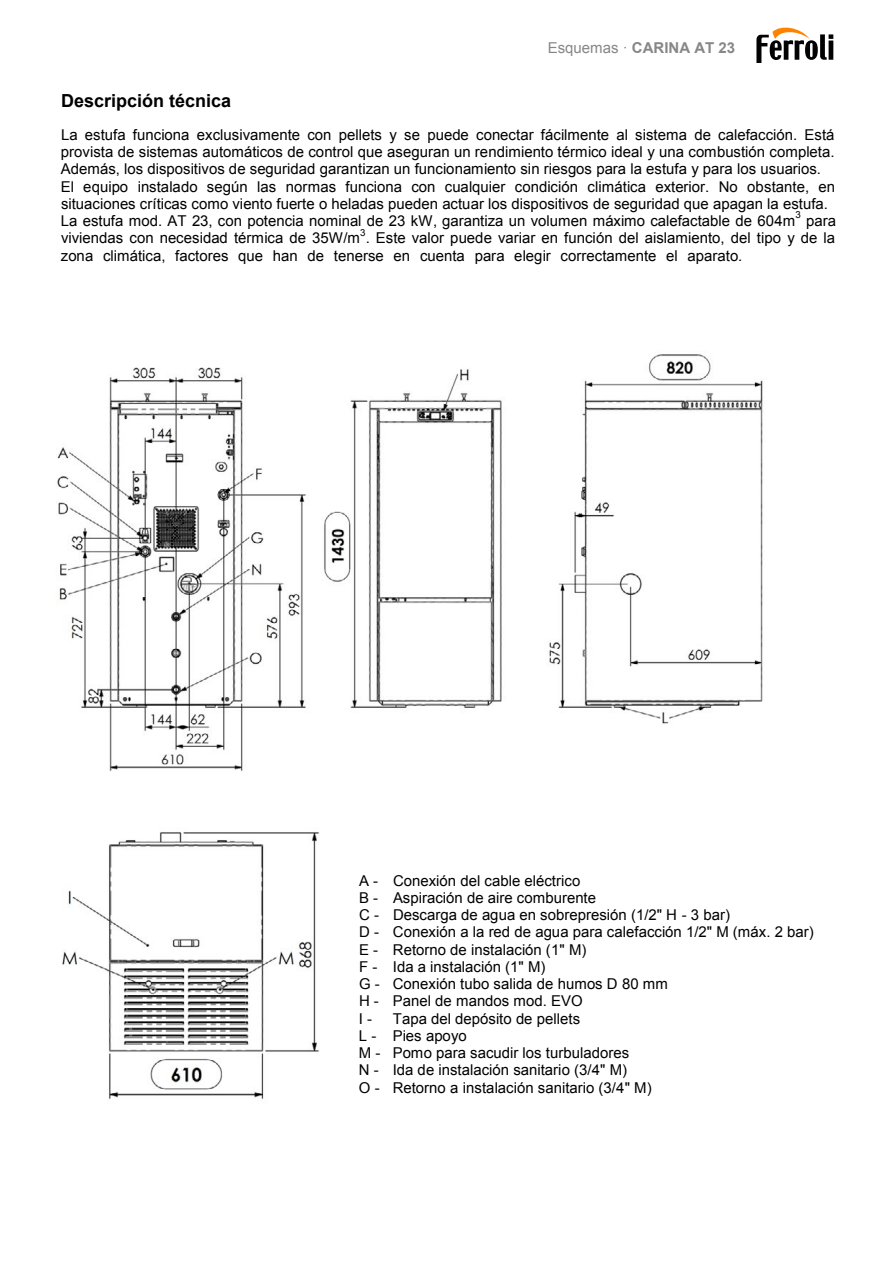
<style>
.page{position:relative;width:893px;height:1263px;background:#fff}
.page>*{position:absolute;margin:0;border:0;box-sizing:border-box;transform-origin:0 0}
.t1{font:700 18px "Arial";color:#000}
.t2{font:15px/17.2px "Arial";color:#000}
.t3{font:700 15px "Arial";color:#878787}
.t4{font:9.75px "Arial";color:#000}
.s1{font-weight:400}
</style>
<div class="page">
<img style="left:57px;top:354px;width:706px;height:417px">
<img style="left:62px;top:832px;width:257px;height:268px">
<svg style="left:756px;top:28px;width:77px;height:34px"></svg>
<p class="t3" style="left:548px;top:38px;width:189px"><span class="s1">Esquemas ·</span> CARINA AT 23</p>
<p class="t1" style="left:61px;top:89px;width:172px">Descripción técnica</p>
<p class="t2" style="left:61px;top:126px;width:776px">La estufa funciona exclusivamente con pellets y se puede conectar fácilmente al sistema de calefacción. Está provista de sistemas automáticos de control que aseguran un rendimiento térmico ideal y una combustión completa.<br>Además, los dispositivos de seguridad garantizan un funcionamiento sin riesgos para la estufa y para los usuarios.<br>El equipo instalado según las normas funciona con cualquier condición climática exterior. No obstante, en situaciones críticas como viento fuerte o heladas pueden actuar los dispositivos de seguridad que apagan la estufa.<br>La estufa mod. AT 23, con potencia nominal de 23 kW, garantiza un volumen máximo calefactable de 604m</p>
<p class="t4" style="left:796px;top:209px;width:7px">3</p>
<p class="t2" style="left:61px;top:212px;width:777px;text-align:right">para<br>viviendas con necesidad térmica de 35W/m . Este valor puede variar en función del aislamiento, del tipo y de la</p>
<p class="t4" style="left:360px;top:226px;width:7px">3</p>
<p class="t2" style="left:61px;top:247px;width:683px">zona climática, factores que han de tenerse en cuenta para elegir correctamente el aparato.</p>
<p class="t2" style="left:359px;top:872px;width:456px">A - Conexión del cable eléctrico<br>B - Aspiración de aire comburente<br>C - Descarga de agua en sobrepresión (1/2" H - 3 bar)<br>D - Conexión a la red de agua para calefacción 1/2" M (máx. 2 bar)<br>E - Retorno de instalación (1" M)<br>F - Ida a instalación (1" M)<br>G - Conexión tubo salida de humos D 80 mm<br>H - Panel de mandos mod. EVO<br>I -</p>
<p class="t2" style="left:359px;top:1010px;width:294px;text-indent:34px">Tapa del depósito de pellets<br>L - Pies apoyo<br>M - Pomo para sacudir los turbuladores<br>N - Ida de instalación sanitario (3/4" M)<br>O - Retorno a instalación sanitario (3/4" M)</p>
</div>
